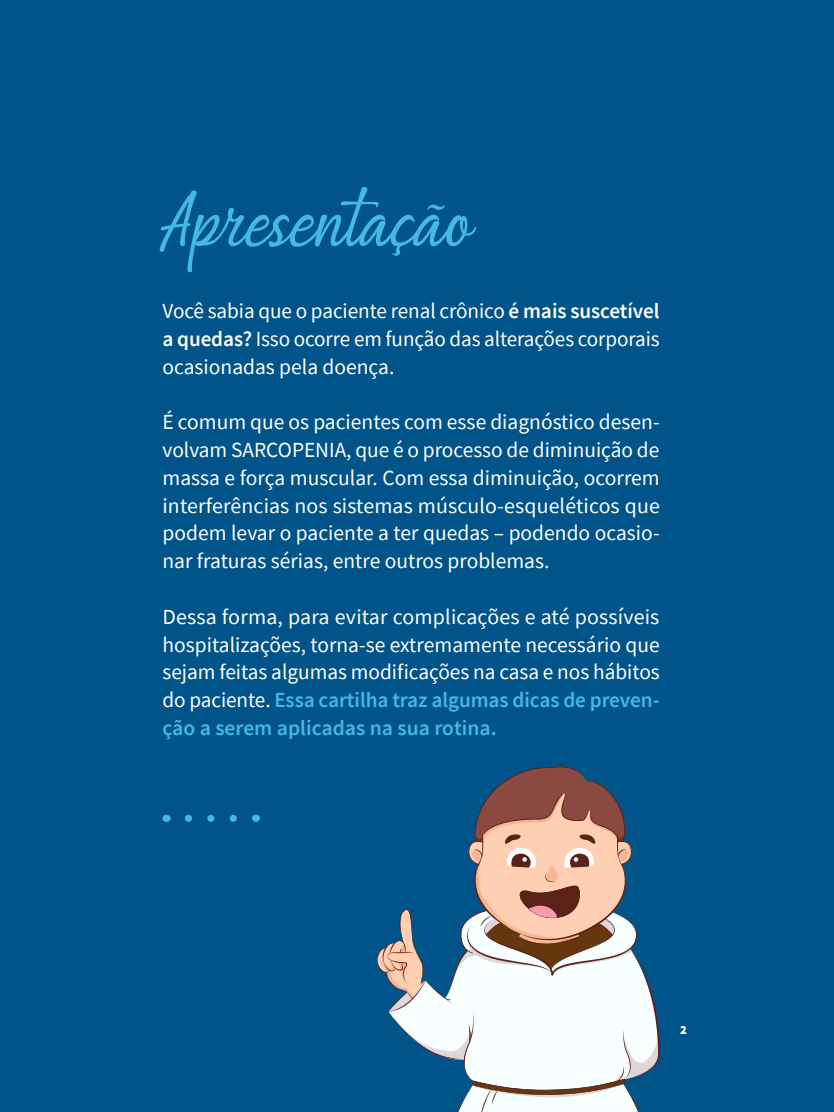
<style>
.page{position:relative;width:834px;height:1112px;background:#015489}
.page>*{position:absolute;margin:0;border:0;box-sizing:border-box;transform-origin:0 0}
.t1{font:64.55px "Being Love";color:#43b8e9}
.t2{font:21.5px/27.8px "Source Sans Pro";color:#fff;text-align:justify}
.t3{font:900 12.5px "Source Sans Pro";color:#fff}
.s1{font-weight:600}
.s2{font-weight:600;color:#43b8e9}
</style>
<div class="page">
<svg style="left:377px;top:766px;width:283px;height:346px"></svg>
<svg style="left:188px;top:815px;width:49px;height:7px"></svg>
<h1 class="t1" style="left:162px;top:168px;width:314px">Apresentação</h1>
<p class="t2" style="left:162px;top:297px;width:499px">Você sabia que o paciente renal crônico <span class="s1">é mais suscetível a quedas?</span> Isso ocorre em função das alterações corporais ocasionadas pela doença.</p>
<p class="t2" style="left:162px;top:408px;width:499px">É comum que os pacientes com esse diagnóstico desen&shy;volvam SARCOPENIA, que é o processo de diminuição de massa e força muscular. Com essa diminuição, ocorrem interferências nos sistemas músculo-esqueléticos que podem levar o paciente a ter quedas – podendo ocasio&shy;nar fraturas sérias, entre outros problemas.</p>
<p class="t2" style="left:162px;top:603px;width:499px">Dessa forma, para evitar complicações e até possíveis hospitalizações, torna-se extremamente necessário que sejam feitas algumas modificações na casa e nos hábitos do paciente. <span class="s2">Essa cartilha traz algumas dicas de preven&shy;ção a serem aplicadas na sua rotina.</span></p>
<p class="t3" style="left:680px;top:1022px;width:8px">2</p>
</div>
